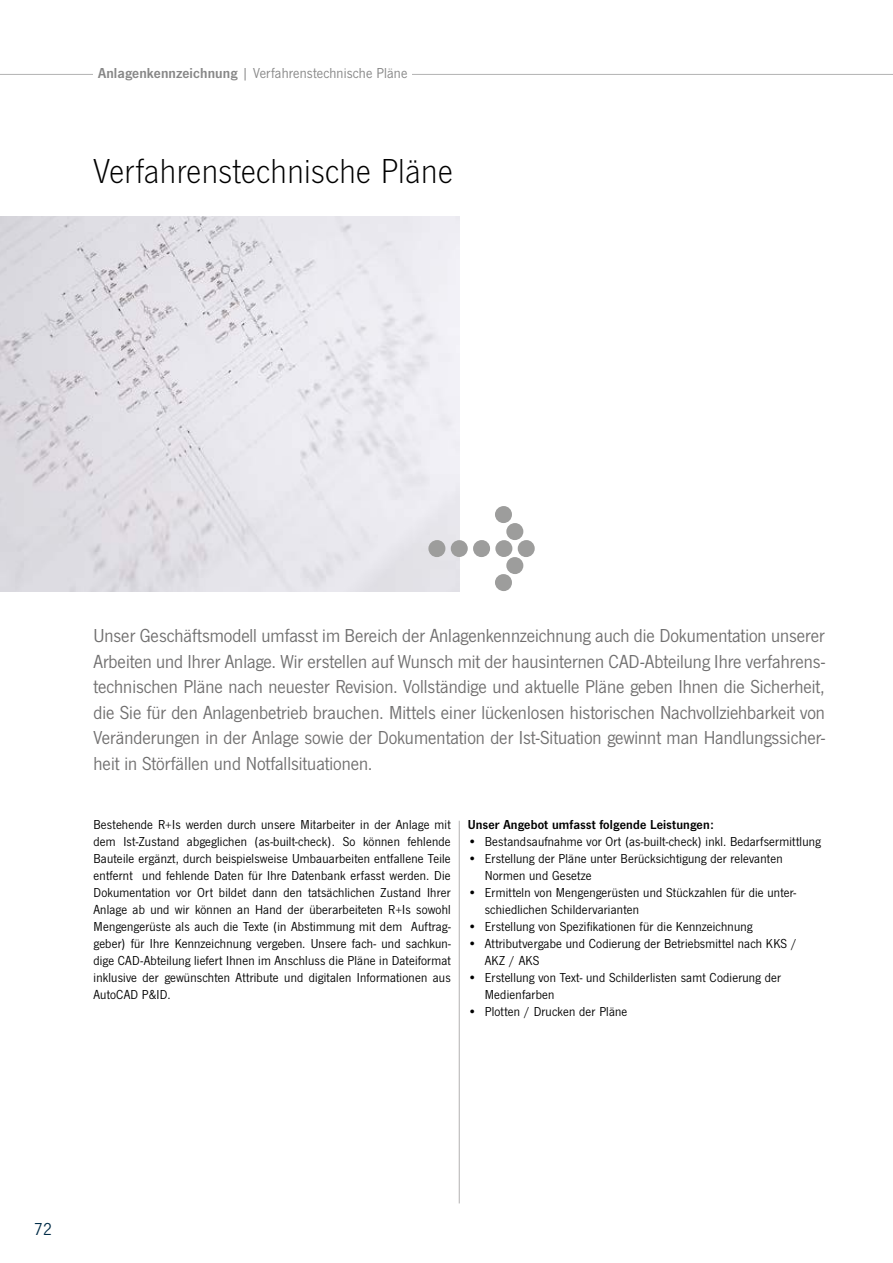
<style>
.page{position:relative;width:893px;height:1263px;background:#fff}
.page>*{position:absolute;margin:0;border:0;box-sizing:border-box;transform-origin:0 0}
.t1{font:300 36px "News Got";letter-spacing:.01em;color:#000}
.t2{font:19.5px/25.5px "News Got";color:#706f6f;text-align:justify}
.t3{font:18px "News Got";color:#002c47}
.t4{font:15px "News Got";letter-spacing:.01em;color:#878787}
.t5{font:13.5px/17px "News Got";letter-spacing:.015em;color:#000}
.t6{font:13.5px "News Got Dem";letter-spacing:.015em;color:#000}
.s1{font-family:"News Got Dem"}
</style>
<div class="page">
<img style="left:0;top:217px;width:459px;height:374px">
<div style="left:428px;top:540px;width:17px;height:17px;background:#9d9d9c;border-radius:50%"></div>
<div style="left:451px;top:540px;width:17px;height:17px;background:#9d9d9c;border-radius:50%"></div>
<div style="left:495px;top:574px;width:17px;height:17px;background:#9d9d9c;border-radius:50%"></div>
<div style="left:473px;top:540px;width:17px;height:17px;background:#9d9d9c;border-radius:50%"></div>
<div style="left:506px;top:557px;width:17px;height:17px;background:#9d9d9c;border-radius:50%"></div>
<div style="left:495px;top:540px;width:17px;height:17px;background:#9d9d9c;border-radius:50%"></div>
<div style="left:506px;top:523px;width:17px;height:17px;background:#9d9d9c;border-radius:50%"></div>
<div style="left:495px;top:506px;width:17px;height:17px;background:#9d9d9c;border-radius:50%"></div>
<div style="left:518px;top:540px;width:17px;height:17px;background:#9d9d9c;border-radius:50%"></div>
<hr style="left:0;top:74px;width:893px;height:1px;background:#b3b2b2">
<div style="left:94px;top:68px;width:318px;height:17px;background:#fff"></div>
<hr style="left:459px;top:821px;width:1px;height:382px;background:#b3b2b2">
<p class="t4" style="left:98px;top:65px;width:311px"><span class="s1">Anlagenkennzeichnung</span> | Verfahrenstechnische Pläne</p>
<h1 class="t1" style="left:94px;top:151px;width:361px">Verfahrenstechnische Pläne</h1>
<p class="t2" style="left:94px;top:623px;width:733px">Unser Geschäftsmodell umfasst im Bereich der Anlagenkennzeichnung auch die Dokumentation unserer Arbeiten und Ihrer Anlage. Wir erstellen auf Wunsch mit der hausinternen CAD-Abteilung Ihre verfahrens&shy;technischen Pläne nach neuester Revision. Vollständige und aktuelle Pläne geben Ihnen die Sicherheit, die Sie für den Anlagenbetrieb brauchen. Mittels einer lückenlosen historischen Nachvollziehbarkeit von Veränderungen in der Anlage sowie der Dokumentation der Ist-Situation gewinnt man Handlungssicher&shy;heit in Störfällen und Notfallsituationen.</p>
<p class="t5" style="left:94px;top:816px;width:359px;text-align:justify">Bestehende R+Is werden durch unsere Mitarbeiter in der Anlage mit dem Ist-Zustand abgeglichen (as-built-check). So können fehlende Bauteile ergänzt, durch beispielsweise Umbauarbeiten entfallene Teile entfernt und fehlende Daten für Ihre Datenbank erfasst werden. Die Dokumentation vor Ort bildet dann den tatsächlichen Zustand Ihrer Anlage ab und wir können an Hand der überarbeiteten R+Is sowohl Mengengerüste als auch die Texte (in Abstimmung mit dem Auftrag&shy;geber) für Ihre Kennzeichnung vergeben. Unsere fach- und sachkun&shy;dige CAD-Abteilung liefert Ihnen im Anschluss die Pläne in Dateiformat inklusive der gewünschten Attribute und digitalen Informationen aus AutoCAD P&amp;ID.</p>
<p class="t6" style="left:468px;top:817px;width:248px">Unser Angebot umfasst folgende Leistungen:</p>
<p class="t5" style="left:468px;top:833px;width:355px">• Bestandsaufnahme vor Ort (as-built-check) inkl. Bedarfsermittlung</p>
<p class="t5" style="left:485px;top:850px;width:299px;text-indent:-17px">• Erstellung der Pläne unter Berücksichtigung der relevanten<br>Normen und Gesetze</p>
<p class="t5" style="left:485px;top:884px;width:313px;text-indent:-17px">• Ermitteln von Mengengerüsten und Stückzahlen für die unter&shy;schiedlichen Schildervarianten</p>
<p class="t5" style="left:468px;top:918px;width:286px">• Erstellung von Spezifikationen für die Kennzeichnung</p>
<p class="t5" style="left:485px;top:935px;width:314px;text-indent:-17px">• Attributvergabe und Codierung der Betriebsmittel nach KKS /<br>AKZ / AKS</p>
<p class="t5" style="left:485px;top:970px;width:298px;text-indent:-17px">• Erstellung von Text- und Schilderlisten samt Codierung der<br>Medienfarben</p>
<p class="t5" style="left:468px;top:1004px;width:161px">• Plotten / Drucken der Pläne</p>
<h3 class="t3" style="left:34px;top:1219px;width:20px">72</h3>
</div>
